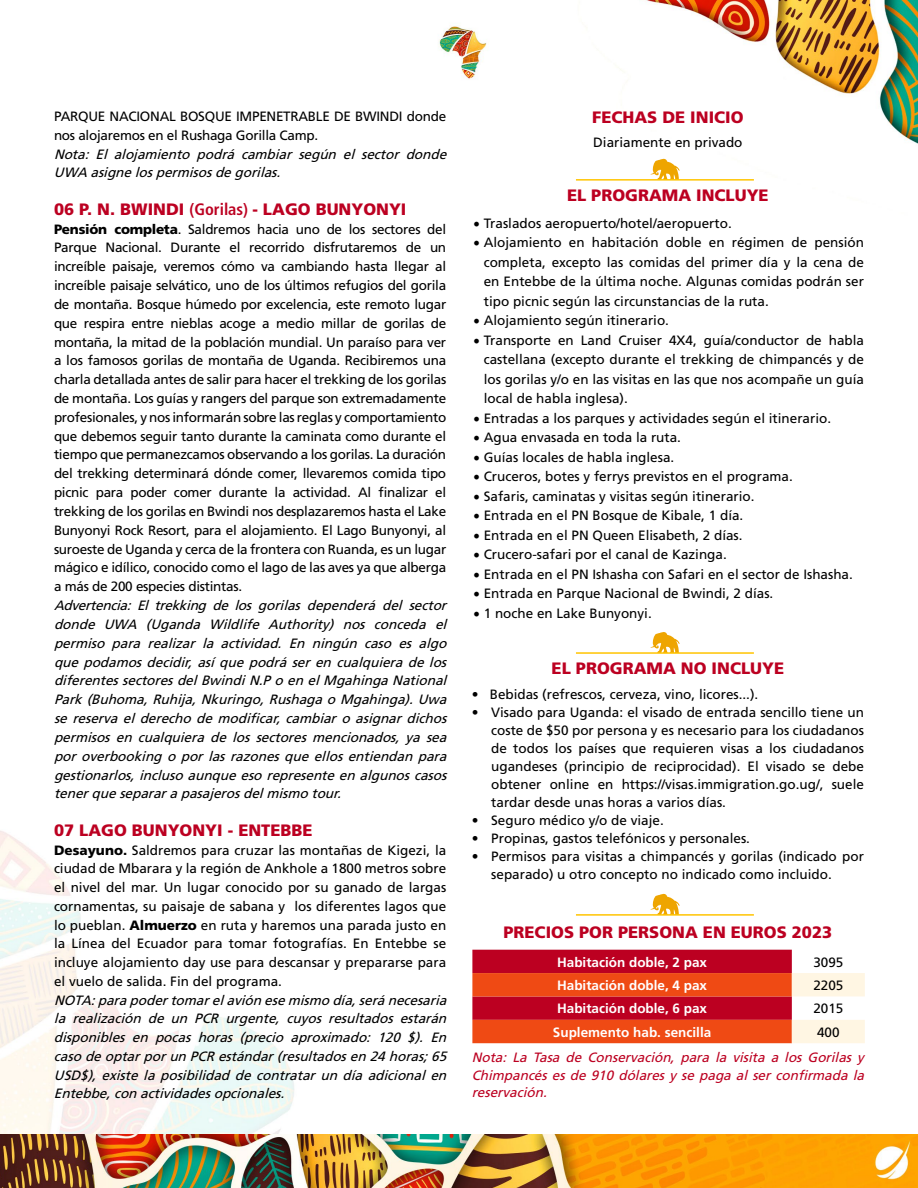
<style>
.page{position:relative;width:918px;height:1188px;background:#fff}
.page>*{position:absolute;margin:0;border:0;box-sizing:border-box;transform-origin:0 0}
.t1{font:900 16.5px "Frutiger";color:#bc0021}
.t2{font:13.5px/18.8px "Frutiger";color:#000;text-align:justify}
.t3{font:italic 13.5px/18.8px "Frutiger";color:#000;text-align:justify}
.t4{font:italic 13.5px/17.5px "Frutiger";color:#bc0021}
.t5{font:700 13.5px "Frutiger";color:#fff}
.t6{font:13.5px/18.8px "Frutiger";letter-spacing:-.02em;color:#000}
.s1{font-weight:700;font-stretch:condensed}
.s2{font-weight:900}
.s3{font-family:"Minion Pro";font-size:18px}
</style>
<div class="page">
<img style="left:0;top:0;width:918px;height:1134px">
<img style="left:0;top:1134px;width:918px;height:54px">
<svg style="left:472px;top:950px;width:393px;height:93px;background:#dd4d43"></svg>
<svg style="left:650px;top:630px;width:30px;height:22px"></svg>
<hr style="left:576px;top:652px;width:178px;height:2px;background:#ffc400">
<svg style="left:650px;top:157px;width:30px;height:22px"></svg>
<hr style="left:576px;top:179px;width:178px;height:2px;background:#ffc400">
<svg style="left:650px;top:892px;width:30px;height:22px"></svg>
<hr style="left:576px;top:914px;width:178px;height:2px;background:#ffc400">
<p class="t6" style="left:54px;top:107px;width:394px">PARQUE NACIONAL BOSQUE IMPENETRABLE DE BWINDI donde nos alojaremos en el Rushaga Gorilla Camp.</p>
<p class="t3" style="left:54px;top:144px;width:398px">Nota: El alojamiento podrá cambiar según el sector donde<br>UWA asignelospermisosdegorilas.</p>
<p class="t1" style="left:54px;top:199px;width:354px">06 P. N. BWINDI <span class="s1">(Gorilas)</span> - LAGO BUNYONYI</p>
<p class="t2" style="left:54px;top:219px;width:394px"><span class="s2">Pensión completa</span>. Saldremos hacia uno de los sectores del Parque Nacional. Durante el recorrido disfrutaremos de un increíble paisaje, veremos cómo va cambiando hasta llegar al increíble paisaje selvático, uno de los últimos refugios del gorila de montaña. Bosque húmedo por excelencia, este remoto lugar que respira entre nieblas acoge a medio millar de gorilas de montaña, la mitad de la población mundial. Un paraíso para ver a los famosos gorilas de montaña de Uganda. Recibiremos una charla detallada antes de salir para hacer el trekking de los gorilas de montaña. Los guías y rangers del parque son extremadamente profesionales, y nos informarán sobre las reglas y comportamiento que debemos seguir tanto durante la caminata como durante el tiempo que permanezcamos observando a los gorilas. La duración del trekking determinará dónde comer, llevaremos comida tipo picnic para poder comer durante la actividad. Al finalizar el trekking de los gorilas en Bwindi nos desplazaremos hasta el Lake Bunyonyi Rock Resort, para el alojamiento. El Lago Bunyonyi, al suroeste de Uganda y cerca de la frontera con Ruanda, es un lugar mágico e idílico, conocido como el lago de las aves ya que alberga a más de 200 especies distintas.</p>
<p class="t3" style="left:54px;top:596px;width:398px">Advertencia: El trekking de los gorilas dependerá del sector donde UWA (Uganda Wildlife Authority) nos conceda el permiso para realizar la actividad. En ningún caso es algo que podamos decidir, así que podrá ser en cualquiera de los diferentessectoresdelBwindiN.Po en elMgahingaNational Park(Buhoma,Ruhija,Nkuringo,Rushagao Mgahinga).Uwa se reserva el derecho de modificar, cambiar o asignar dichos permisos en cualquiera de los sectores mencionados, ya sea por overbooking o por las razones que ellos entiendan para gestionarlos,incluso aunqueeso representeen algunoscasos tenerquesepararapasajerosdelmismo tour.</p>
<p class="t1" style="left:54px;top:820px;width:260px">07 LAGO BUNYONYI - ENTEBBE</p>
<p class="t2" style="left:54px;top:840px;width:394px"><span class="s2">Desayuno.</span> Saldremos para cruzar las montañas de Kigezi, la ciudad de Mbarara y la región de Ankhole a 1800 metros sobre el nivel del mar. Un lugar conocido por su ganado de largas cornamentas, su paisaje de sabana y los diferentes lagos que lo pueblan. <span class="s2">Almuerzo</span> en ruta y haremos una parada justo en la Línea del Ecuador para tomar fotografías. En Entebbe se incluye alojamiento day use para descansar y prepararse para el vuelo de salida. Fin del programa.</p>
<p class="t3" style="left:54px;top:990px;width:398px">NOTA:parapodertomarelavión esemismo día,seránecesaria la realización de un PCR urgente, cuyos resultados estarán disponibles en pocas horas (precio aproximado: 120 $). En caso deoptarporun PCR estándar(resultadosen 24horas;65<br>USD$), existe la posibilidad de contratar un día adicional en Entebbe,con actividadesopcionales.</p>
<p class="t1" style="left:592px;top:107px;width:153px">FECHAS DE INICIO</p>
<p class="t2" style="left:593px;top:133px;width:151px">Diariamente en privado</p>
<p class="t1" style="left:567px;top:185px;width:203px">EL PROGRAMA INCLUYE</p>
<p class="t2" style="left:473px;top:214px;width:260px"><span class="s3">•</span> Traslados aeropuerto/hotel/aeropuerto.</p>
<p class="t2" style="left:484px;top:233px;width:382px;line-height:19.5px;text-indent:-10px"><span class="s3">•</span> Alojamiento en habitación doble en régimen de pensión completa, excepto las comidas del primer día y la cena de en Entebbe de la última noche. Algunas comidas podrán ser tipo picnic según las circunstancias de la ruta.</p>
<p class="t2" style="left:473px;top:311px;width:197px"><span class="s3">•</span> Alojamiento según itinerario.</p>
<p class="t2" style="left:484px;top:330px;width:382px;line-height:19.5px;text-indent:-10px"><span class="s3">•</span> Transporte en Land Cruiser 4X4, guía/conductor de habla castellana (excepto durante el trekking de chimpancés y de los gorilas y/o en las visitas en las que nos acompañe un guía local de habla inglesa).</p>
<p class="t2" style="left:473px;top:409px;width:359px"><span class="s3">•</span> Entradas a los parques y actividades según el itinerario.</p>
<p class="t2" style="left:473px;top:428px;width:209px"><span class="s3">•</span> Agua envasada en toda la ruta.</p>
<p class="t2" style="left:473px;top:448px;width:203px"><span class="s3">•</span> Guías locales de habla inglesa.</p>
<p class="t2" style="left:473px;top:467px;width:321px"><span class="s3">•</span> Cruceros, botes y ferrys previstos en el programa.</p>
<p class="t2" style="left:473px;top:487px;width:283px"><span class="s3">•</span> Safaris, caminatas y visitas según itinerario.</p>
<p class="t2" style="left:473px;top:506px;width:272px"><span class="s3">•</span> Entrada en el PN Bosque de Kibale, 1 día.</p>
<p class="t2" style="left:473px;top:526px;width:271px"><span class="s3">•</span> Entrada en el PN Queen Elisabeth, 2 días.</p>
<p class="t2" style="left:473px;top:545px;width:255px"><span class="s3">•</span> Crucero-safari por el canal de Kazinga.</p>
<p class="t2" style="left:473px;top:565px;width:381px"><span class="s3">•</span> Entrada en el PN Ishasha con Safari en el sector de Ishasha.</p>
<p class="t2" style="left:473px;top:584px;width:302px"><span class="s3">•</span> Entrada en Parque Nacional de Bwindi, 2 días.</p>
<p class="t2" style="left:473px;top:604px;width:180px"><span class="s3">•</span> 1 noche en Lake Bunyonyi.</p>
<p class="t1" style="left:552px;top:658px;width:234px">EL PROGRAMA NO INCLUYE</p>
<p class="t2" style="left:472px;top:685px;width:288px">• Bebidas (refrescos, cerveza, vino, licores...).</p>
<p class="t2" style="left:491px;top:704px;width:374px;line-height:18px;text-indent:-19px">• Visado para Uganda: el visado de entrada sencillo tiene un coste de $50 por persona y es necesario para los ciudadanos de todos los países que requieren visas a los ciudadanos ugandeses (principio de reciprocidad). El visado se debe obtener online en https://visas.immigration.go.ug/, suele tardar desde unas horas a varios días.</p>
<p class="t2" style="left:472px;top:811px;width:194px">• Seguro médico y/o de viaje.</p>
<p class="t2" style="left:472px;top:829px;width:280px">• Propinas, gastos telefónicos y personales.</p>
<p class="t2" style="left:491px;top:848px;width:374px;line-height:18px;text-indent:-19px">• Permisos para visitas a chimpancés y gorilas (indicado por separado) u otro concepto no indicado como incluido.</p>
<p class="t1" style="left:503px;top:922px;width:330px">PRECIOS POR PERSONA EN EUROS 2023</p>
<p class="t5" style="left:557px;top:954px;width:152px">Habitación doble, 2 pax</p>
<p class="t2" style="left:813px;top:952px;width:32px">3095</p>
<p class="t5" style="left:557px;top:977px;width:152px">Habitación doble, 4 pax</p>
<p class="t2" style="left:813px;top:976px;width:32px">2205</p>
<p class="t5" style="left:557px;top:1001px;width:152px">Habitación doble, 6 pax</p>
<p class="t2" style="left:813px;top:999px;width:32px">2015</p>
<p class="t5" style="left:553px;top:1024px;width:160px">Suplemento hab. sencilla</p>
<p class="t2" style="left:817px;top:1023px;width:24px">400</p>
<p class="t4" style="left:472px;top:1049px;width:397px">Nota: La Tasa de Conservación, para la visita a los Gorilas y<br>Chimpancés es de 910 dólares y se paga al ser confirmada la reservación.</p>
</div>
